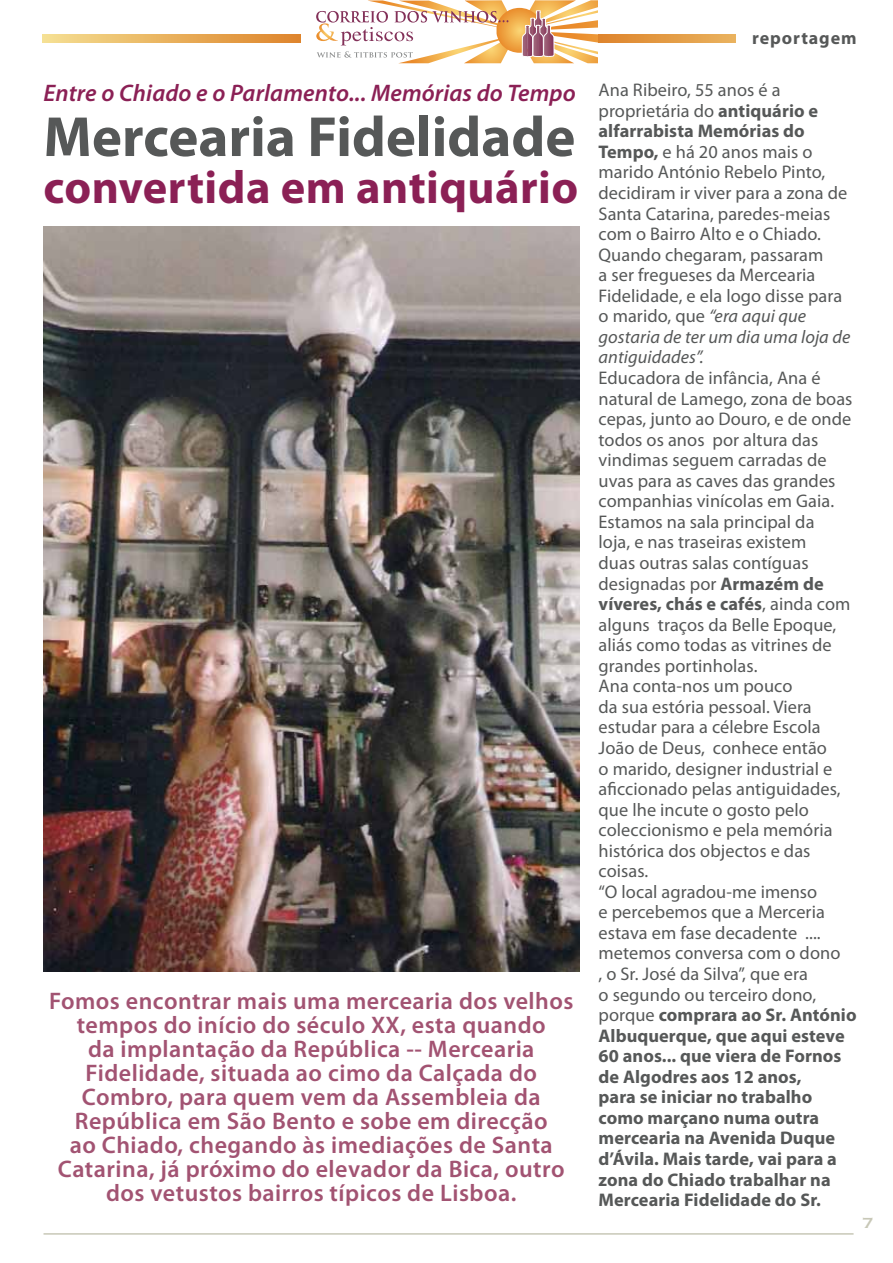
<style>
.page{position:relative;width:893px;height:1263px;background:#fff}
.page>*{position:absolute;margin:0;border:0;box-sizing:border-box;transform-origin:0 0}
.t1{font:700 57px "Myriad Pro";color:#565858}
.t2{font:700 46.5px "Myriad Pro";letter-spacing:.01em;color:#8b2055}
.t3{font:600 24px/24px "Myriad Pro";letter-spacing:.02em;color:#a25372;text-align:center}
.t4{font:italic 600 24px "Myriad Pro";letter-spacing:.005em;color:#8b2055}
.t5{font:18.3px/20.5px "Myriad Pro";letter-spacing:.005em;color:#565858}
.t6{font:700 18px "Myriad Pro";letter-spacing:.05em;color:#565858}
.t7{font:700 15px "Copperplate Gothic";color:#c8c8b7}
.s1{font-weight:700}
.s2{font-style:italic}
</style>
<div class="page">
<hr style="left:44px;top:1233px;width:810px;height:2px;background:#c8c8b7">
<svg style="left:316px;top:0;width:282px;height:63px"></svg>
<svg style="left:598px;top:34px;width:138px;height:8px"></svg>
<svg style="left:42px;top:34px;width:258px;height:8px;background:#e9b15d"></svg>
<img style="left:44px;top:226px;width:535px;height:745px">
<h3 class="t4" style="left:44px;top:77px;width:534px">Entre o Chiado e o Parlamento... Memórias do Tempo</h3>
<h1 class="t1" style="left:44px;top:100px;width:533px">Mercearia Fidelidade</h1>
<h2 class="t2" style="left:43px;top:157px;width:536px">convertida em antiquário</h2>
<p class="t3" style="left:49px;top:988px;width:526px">Fomos encontrar mais uma mercearia dos velhos tempos do início do século XX, esta quando<br>da implantação da República -- Mercearia Fidelidade, situada ao cimo da Calçada do Combro, para quem vem da Assembleia da República em São Bento e sobe em direcção<br>ao Chiado, chegando às imediações de Santa Catarina, já próximo do elevador da Bica, outro dos vetustos bairros típicos de Lisboa.</p>
<p class="t6" style="left:752px;top:26px;width:106px">reportagem</p>
<p class="t5" style="left:598px;top:80px;width:253px">Ana Ribeiro, 55 anos é a proprietária do <span class="s1">antiquário e alfarrabista Memórias do<br>Tempo,</span> e há 20 anos mais o marido António Rebelo Pinto, decidiram ir viver para a zona de<br>Santa Catarina, paredes-meias com o Bairro Alto e o Chiado.<br>Quando chegaram, passaram<br>a ser fregueses da Mercearia<br>Fidelidade, e ela logo disse para o marido, que <span class="s2">“era aqui que gostaria de ter um dia uma loja de antiguidades”.</span></p>
<p class="t5" style="left:598px;top:367px;width:260px">Educadora de infância, Ana é natural de Lamego, zona de boas cepas, junto ao Douro, e de onde todos os anos por altura das vindimas seguem carradas de uvas para as caves das grandes companhias vinícolas em Gaia.<br>Estamos na sala principal da<br>loja, e nas traseiras existem<br>duas outras salas contíguas designadas por <span class="s1">Armazém de víveres, chás e cafés</span>, ainda com alguns traços da Belle Epoque, aliás como todas as vitrines de grandes portinholas.<br>Ana conta-nos um pouco<br>da sua estória pessoal. Viera estudar para a célebre Escola<br>João de Deus, conhece então<br>o marido, designer industrial e aficcionado pelas antiguidades, que lhe incute o gosto pelo coleccionismo e pela memória histórica dos objectos e das coisas.<br>“O local agradou-me imenso<br>e percebemos que a Merceria estava em fase decadente .... metemos conversa com o dono<br>, o Sr. José da Silva”, que era<br>o segundo ou terceiro dono, porque <span class="s1">comprara ao Sr. António<br>Albuquerque, que aqui esteve<br>60 anos... que viera de Fornos de Algodres aos 12 anos,<br>para se iniciar no trabalho como marçano numa outra mercearia na Avenida Duque d’Ávila. Mais tarde, vai para a zona do Chiado trabalhar na<br>Mercearia Fidelidade do Sr.</span></p>
<p class="t7" style="left:862px;top:1215px;width:12px">7</p>
</div>
